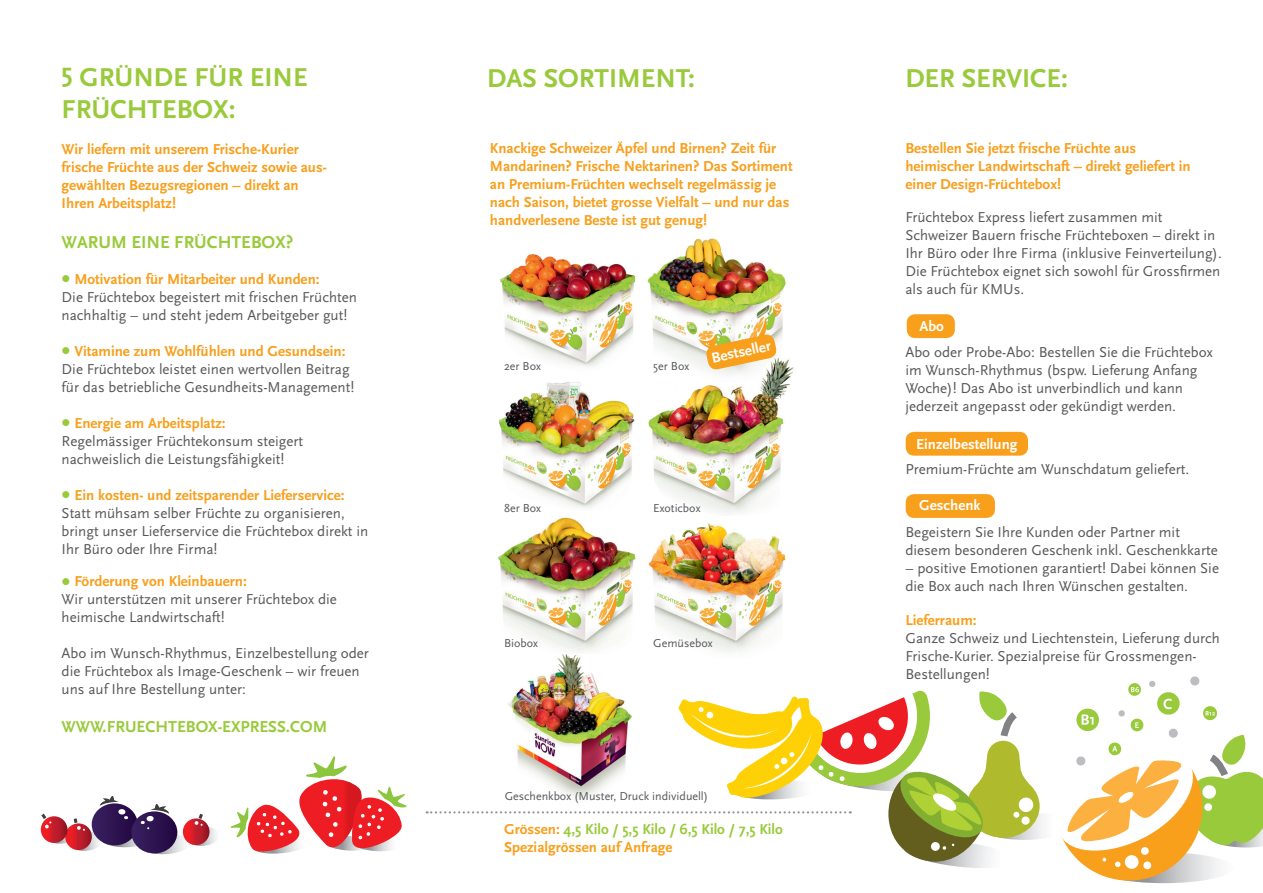
<style>
.page{position:relative;width:1263px;height:893px;background:#fff}
.page>*{position:absolute;margin:0;border:0;box-sizing:border-box;transform-origin:0 0}
.t1{font:700 27px/32.4px "Scala Sans";color:#99ca3b}
.t2{font:700 18px "Scala Sans";color:#99ca3b}
.t3{font:700 16.5px "Scala Sans";color:#99ca3b}
.t4{font:15px/18px "Scala Sans";color:#57585a}
.t5{font:700 15px/18px "Scala Sans";color:#f89f1c}
.t6{font:700 15px "Scala Sans";color:#fff}
.t7{font:12px "Scala Sans";color:#57585a}
.s1{color:#99ca3b}
.s2{font-weight:700;color:#f89f1c}
</style>
<div class="page">
<img style="left:500px;top:254px;width:135px;height:113px">
<img style="left:647px;top:238px;width:139px;height:120px">
<svg style="left:231px;top:756px;width:176px;height:98px"></svg>
<svg style="left:40px;top:796px;width:176px;height:58px"></svg>
<img style="left:499px;top:382px;width:136px;height:126px">
<img style="left:498px;top:517px;width:138px;height:136px">
<img style="left:648px;top:523px;width:138px;height:128px">
<img style="left:540px;top:654px;width:53px;height:22px">
<img style="left:648px;top:358px;width:146px;height:156px">
<svg style="left:427px;top:676px;width:836px;height:207px"></svg>
<div style="left:907px;top:314px;width:48px;height:24px;background:#f89f1c;border-radius:9px"></div>
<div style="left:906px;top:432px;width:122px;height:24px;background:#f89f1c;border-radius:9px"></div>
<div style="left:906px;top:494px;width:89px;height:24px;background:#f89f1c;border-radius:9px"></div>
<svg style="left:705px;top:333px;width:73px;height:38px"></svg>
<h1 class="t1" style="left:62px;top:61px;width:247px">5 GRÜNDE FÜR EINE<br>FRÜCHTEBOX:</h1>
<p class="t5" style="left:62px;top:141px;width:267px">Wir liefern mit unserem Frische-Kurier frische Früchte aus der Schweiz sowie aus&shy;gewählten Bezugsregionen – direkt an Ihren Arbeitsplatz!</p>
<p class="t2" style="left:62px;top:232px;width:233px">WARUM EINE FRÜCHTEBOX?</p>
<p class="t4" style="left:62px;top:270px;width:297px"><span class="s1">●</span> <span class="s2">Motivation für Mitarbeiter und Kunden:<br></span>Die Früchtebox begeistert mit frischen Früchten nachhaltig – und steht jedem Arbeitgeber gut!</p>
<p class="t4" style="left:62px;top:342px;width:294px"><span class="s1">●</span> <span class="s2">Vitamine zum Wohlfühlen und Gesundsein:<br></span>Die Früchtebox leistet einen wertvollen Beitrag für das betriebliche Gesundheits-Management!</p>
<p class="t4" style="left:62px;top:414px;width:243px"><span class="s1">●</span> <span class="s2">Energie am Arbeitsplatz:<br></span>Regelmässiger Früchtekonsum steigert nachweislich die Leistungsfähigkeit!</p>
<p class="t4" style="left:62px;top:486px;width:308px"><span class="s1">●</span> <span class="s2">Ein kosten- und zeitsparender Lieferservice:<br></span>Statt mühsam selber Früchte zu organisieren, bringt unser Lieferservice die Früchtebox direkt in Ihr Büro oder Ihre Firma!</p>
<p class="t4" style="left:62px;top:573px;width:277px"><span class="s1">●</span> <span class="s2">Förderung von Kleinbauern:<br></span>Wir unterstützen mit unserer Früchtebox die heimische Landwirtschaft!</p>
<p class="t4" style="left:62px;top:645px;width:309px">Abo im Wunsch-Rhythmus, Einzelbestellung oder die Früchtebox als Image-Geschenk – wir freuen uns auf Ihre Bestellung unter:</p>
<p class="t3" style="left:62px;top:718px;width:267px">WWW.FRUECHTEBOX-EXPRESS.COM</p>
<h1 class="t1" style="left:487px;top:63px;width:209px">DAS SORTIMENT:</h1>
<h1 class="t1" style="left:905px;top:63px;width:164px">DER SERVICE:</h1>
<p class="t5" style="left:490px;top:140px;width:304px">Knackige Schweizer Äpfel und Birnen? Zeit für Mandarinen? Frische Nektarinen? Das Sortiment an Premium-Früchten wechselt regelmässig je nach Saison, bietet grosse Vielfalt – und nur das handverlesene Beste ist gut genug!</p>
<p class="t7" style="left:504px;top:359px;width:38px">2er Box</p>
<p class="t7" style="left:653px;top:359px;width:37px">5er Box</p>
<p class="t6" style="left:710px;top:350px;width:62px;rotate:-12deg">Bestseller</p>
<p class="t7" style="left:504px;top:502px;width:38px">8er Box</p>
<p class="t7" style="left:653px;top:502px;width:49px">Exoticbox</p>
<p class="t7" style="left:504px;top:636px;width:35px">Biobox</p>
<p class="t7" style="left:653px;top:636px;width:61px">Gemüsebox</p>
<p class="t7" style="left:505px;top:789px;width:205px">Geschenkbox (Muster, Druck individuell)</p>
<p class="t5" style="left:504px;top:821px;width:280px">Grössen: <span class="s1">4,5 Kilo / 5,5 Kilo / 6,5 Kilo / 7,5 Kilo<br></span>Spezialgrössen auf Anfrage</p>
<p class="t5" style="left:905px;top:139px;width:287px">Bestellen Sie jetzt frische Früchte aus heimischer Landwirtschaft – direkt geliefert in einer Design-Früchtebox!</p>
<p class="t4" style="left:905px;top:208px;width:318px">Früchtebox Express liefert zusammen mit Schweizer Bauern frische Früchteboxen – direkt in Ihr Büro oder Ihre Firma (inklusive Feinverteilung).<br>Die Früchtebox eignet sich sowohl für Grossfirmen als auch für KMUs.</p>
<p class="t6" style="left:919px;top:318px;width:26px">Abo</p>
<p class="t4" style="left:905px;top:343px;width:309px">Abo oder Probe-Abo: Bestellen Sie die Früchtebox im Wunsch-Rhythmus (bspw. Lieferung Anfang Woche)! Das Abo ist unverbindlich und kann jederzeit angepasst oder gekündigt werden.</p>
<p class="t6" style="left:916px;top:436px;width:103px">Einzelbestellung</p>
<p class="t4" style="left:905px;top:460px;width:285px">Premium-Früchte am Wunschdatum geliefert.</p>
<p class="t6" style="left:919px;top:498px;width:63px">Geschenk</p>
<p class="t4" style="left:905px;top:523px;width:314px">Begeistern Sie Ihre Kunden oder Partner mit diesem besonderen Geschenk inkl. Geschenkkarte</p>
<p class="t4" style="left:905px;top:559px;width:315px">– positive Emotionen garantiert! Dabei können Sie die Box auch nach Ihren Wünschen gestalten.</p>
<p class="t5" style="left:905px;top:612px;width:73px">Lieferraum:</p>
<p class="t4" style="left:905px;top:630px;width:316px">Ganze Schweiz und Liechtenstein, Lieferung durch<br>Frische-Kurier. Spezialpreise für Grossmengen-<br>Bestellungen!</p>
</div>
